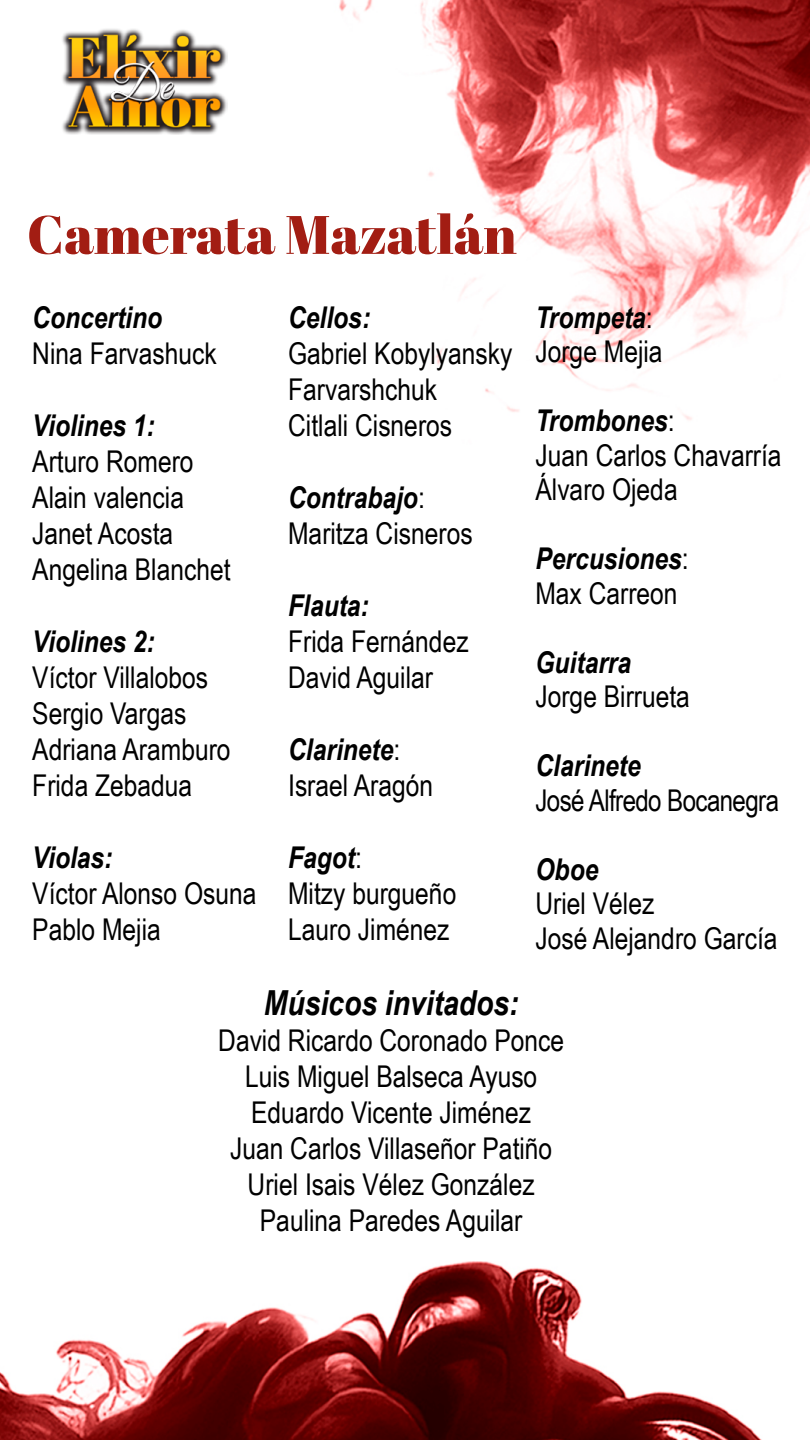
<style>
.page{position:relative;width:810px;height:1440px;background:#fff}
.page>*{position:absolute;margin:0;border:0;box-sizing:border-box;transform-origin:0 0}
.t1{font:54px "Abril Fatface";color:#a21d13}
.t2{font:italic 700 34.5px "Arial Narrow";color:#000}
.t3{font:30px/36px "Arial Narrow";color:#000}
.t4{font:italic 700 30px/34.5px "Arial Narrow";color:#000}
.t5{font:30px "Arial Narrow";letter-spacing:-.02em;color:#000}
.s1{font-weight:700;font-style:italic}
.s2{font-weight:400;font-style:normal}
</style>
<div class="page">
<img style="left:0;top:0;width:810px;height:1440px">
<img style="left:60px;top:27px;width:167px;height:108px">
<h1 class="t1" style="left:27px;top:197px;width:491px">Camerata Mazatlán</h1>
<p class="t4" style="left:32px;top:299px;width:131px">Concertino</p>
<p class="t3" style="left:32px;top:334px;width:186px">Nina Farvashuck</p>
<p class="t4" style="left:32px;top:407px;width:124px">Violines 1:</p>
<p class="t3" style="left:32px;top:442px;width:200px">Arturo Romero<br>Alain valencia<br>Janet Acosta<br>Angelina Blanchet</p>
<p class="t4" style="left:32px;top:623px;width:124px">Violines 2:</p>
<p class="t3" style="left:32px;top:658px;width:200px">Víctor Villalobos<br>Sergio Vargas<br>Adriana Aramburo<br>Frida Zebadua</p>
<p class="t4" style="left:32px;top:839px;width:82px">Violas:</p>
<p class="t3" style="left:32px;top:874px;width:226px">Víctor Alonso Osuna<br>Pablo Mejia</p>
<p class="t4" style="left:288px;top:299px;width:84px">Cellos:</p>
<p class="t3" style="left:288px;top:334px;width:226px">Gabriel Kobylyansky<br>Farvarshchuk<br>Citlali Cisneros</p>
<p class="t3" style="left:288px;top:478px;width:186px"><span class="s1">Contrabajo</span>:<br>Maritza Cisneros</p>
<p class="t4" style="left:288px;top:587px;width:82px">Flauta:</p>
<p class="t3" style="left:288px;top:622px;width:182px">Frida Fernández<br>David Aguilar</p>
<p class="t3" style="left:288px;top:730px;width:146px"><span class="s1">Clarinete</span>:<br>Israel Aragón</p>
<p class="t3" style="left:288px;top:838px;width:170px"><span class="s1">Fagot</span>:<br>Mitzy burgueño<br>Lauro Jiménez</p>
<p class="t3" style="left:535px;top:299px;width:129px;line-height:34.5px"><span class="s1">Trompeta</span>:<br>Jorge Mejia</p>
<p class="t3" style="left:535px;top:402px;width:248px;line-height:34.5px"><span class="s1">Trombones</span>:<br>Juan Carlos Chavarría<br>Álvaro Ojeda</p>
<p class="t4" style="left:535px;top:540px;width:155px">Percusiones<span class="s2">:<br>Max Carreon</span></p>
<p class="t4" style="left:535px;top:644px;width:97px">Guitarra</p>
<p class="t3" style="left:535px;top:678px;width:156px">Jorge Birrueta</p>
<p class="t4" style="left:535px;top:747px;width:107px">Clarinete</p>
<p class="t5" style="left:536px;top:778px;width:245px">José Alfredo Bocanegra</p>
<p class="t4" style="left:536px;top:851px;width:64px">Oboe</p>
<p class="t3" style="left:536px;top:885px;width:244px;line-height:34.5px">Uriel Vélez<br>José Alejandro García</p>
<p class="t2" style="left:264px;top:977px;width:256px">Músicos invitados:</p>
<p class="t3" style="left:218px;top:1021px;width:347px;text-align:center">David Ricardo Coronado Ponce<br>Luis Miguel Balseca Ayuso<br>Eduardo Vicente Jiménez<br>Juan Carlos Villaseñor Patiño<br>Uriel Isais Vélez González<br>Paulina Paredes Aguilar</p>
</div>
